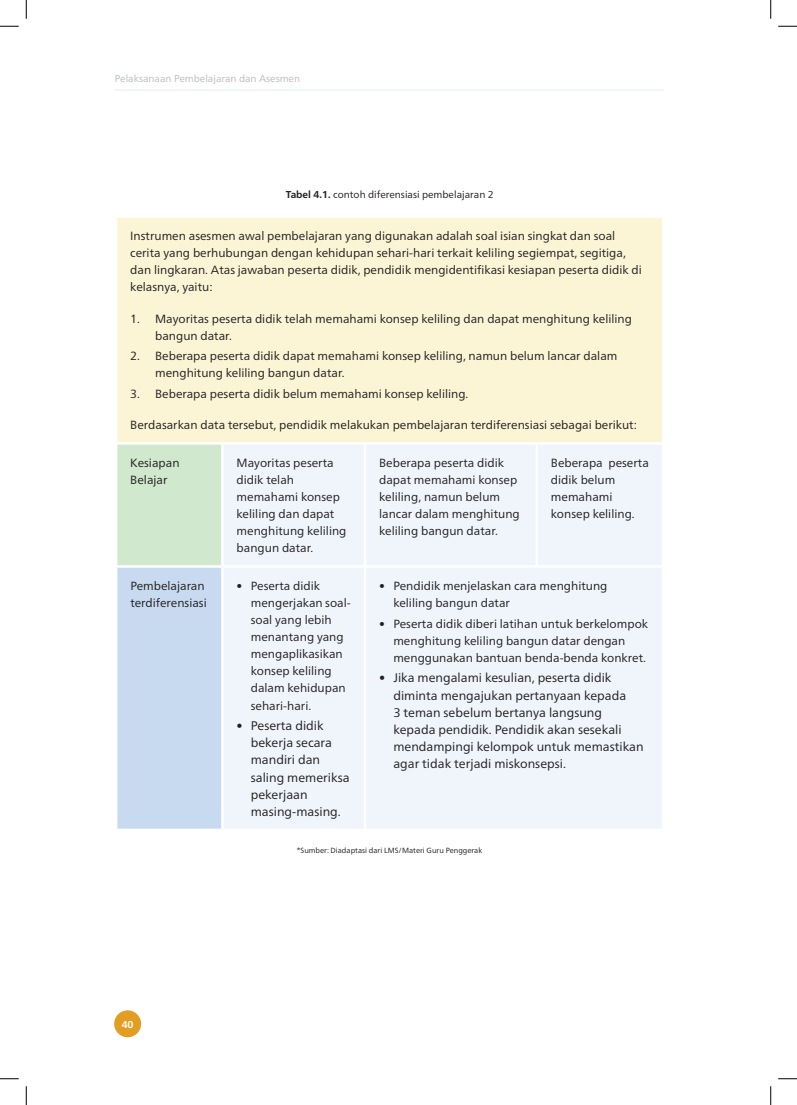
<style>
.page{position:relative;width:797px;height:1105px;background:#fff}
.page>*{position:absolute;margin:0;border:0;box-sizing:border-box;transform-origin:0 0}
.t1{font:12.5px/17.1px "Neue Frutiger World";color:#231f20}
.t2{font:11.88px/17.1px "Neue Frutiger World";color:#231f20}
.t3{font:10px "Neue Frutiger World";color:#231f20}
.t4{font:10px "Neue Frutiger World";color:#bcbdc0}
.t5{font:700 10px "Neue Frutiger World";color:#fff}
.t6{font:7.5px "Neue Frutiger World";color:#231f20}
.s1{font-weight:700}
</style>
<div class="page">
<hr style="left:115px;top:90px;width:549px;height:1px;background:#e3edf7">
<div style="left:114px;top:1010px;width:27px;height:27px;background:#e29e23;border-radius:50%"></div>
<div style="left:116px;top:217px;width:547px;height:226px;background:#fbf4d5"></div>
<div style="left:116px;top:443px;width:106px;height:123px;background:#d0e8ce"></div>
<div style="left:224px;top:445px;width:437px;height:384px;background:#eff5fb"></div>
<div style="left:116px;top:566px;width:106px;height:264px;background:#c8daf0"></div>
<hr style="left:115px;top:215px;width:107px;height:3px;background:#fff">
<hr style="left:115px;top:218px;width:2px;height:224px;background:#fff">
<hr style="left:222px;top:215px;width:143px;height:3px;background:#fff">
<hr style="left:365px;top:215px;width:171px;height:3px;background:#fff">
<hr style="left:536px;top:215px;width:128px;height:3px;background:#fff">
<hr style="left:661px;top:218px;width:3px;height:224px;background:#fff">
<hr style="left:115px;top:442px;width:107px;height:3px;background:#fff">
<hr style="left:115px;top:445px;width:2px;height:120px;background:#fff">
<hr style="left:222px;top:442px;width:143px;height:3px;background:#fff">
<hr style="left:221px;top:445px;width:3px;height:120px;background:#fff">
<hr style="left:365px;top:442px;width:171px;height:3px;background:#fff">
<hr style="left:364px;top:445px;width:2px;height:120px;background:#fff">
<hr style="left:536px;top:442px;width:128px;height:3px;background:#fff">
<hr style="left:535px;top:445px;width:3px;height:120px;background:#fff">
<hr style="left:115px;top:565px;width:107px;height:3px;background:#fff">
<hr style="left:115px;top:568px;width:2px;height:261px;background:#fff">
<hr style="left:222px;top:565px;width:143px;height:3px;background:#fff">
<hr style="left:221px;top:568px;width:3px;height:261px;background:#fff">
<hr style="left:365px;top:565px;width:171px;height:3px;background:#fff">
<hr style="left:364px;top:568px;width:2px;height:261px;background:#fff">
<hr style="left:536px;top:565px;width:128px;height:3px;background:#fff">
<hr style="left:115px;top:829px;width:107px;height:2px;background:#fff">
<svg style="left:0;top:25px;width:19px;height:2px"></svg>
<svg style="left:778px;top:25px;width:19px;height:2px"></svg>
<svg style="left:0;top:1078px;width:19px;height:1px"></svg>
<svg style="left:778px;top:1078px;width:19px;height:1px"></svg>
<svg style="left:25px;top:0;width:2px;height:19px"></svg>
<svg style="left:25px;top:1086px;width:2px;height:19px"></svg>
<svg style="left:770px;top:0;width:1px;height:19px"></svg>
<svg style="left:770px;top:1086px;width:1px;height:19px"></svg>
<p class="t4" style="left:115px;top:70px;width:187px">Pelaksanaan Pembelajaran dan Asesmen</p>
<p class="t3" style="left:286px;top:186px;width:209px"><span class="s1">Tabel 4.1.</span> contoh diferensiasi pembelajaran 2</p>
<p class="t2" style="left:130px;top:227px;width:513px">Instrumen asesmen awal pembelajaran yang digunakan adalah soal isian singkat dan soal cerita yang berhubungan dengan kehidupan sehari-hari terkait keliling segiempat, segitiga, dan lingkaran. Atas jawaban peserta didik, pendidik mengidentifikasi kesiapan peserta didik di kelasnya, yaitu:</p>
<p class="t2" style="left:155px;top:310px;width:478px;text-indent:-25px">1. Mayoritas peserta didik telah memahami konsep keliling dan dapat menghitung keliling bangun datar.</p>
<p class="t2" style="left:155px;top:348px;width:464px;text-indent:-25px">2. Beberapa peserta didik dapat memahami konsep keliling, namun belum lancar dalam menghitung keliling bangun datar.</p>
<p class="t2" style="left:130px;top:385px;width:339px">3. Beberapa peserta didik belum memahami konsep keliling.</p>
<p class="t2" style="left:130px;top:417px;width:508px">Berdasarkan data tersebut, pendidik melakukan pembelajaran terdiferensiasi sebagai berikut:</p>
<p class="t2" style="left:130px;top:454px;width:51px">Kesiapan<br>Belajar</p>
<p class="t2" style="left:236px;top:454px;width:111px">Mayoritas peserta didik telah memahami konsep keliling dan dapat menghitung keliling bangun datar.</p>
<p class="t2" style="left:379px;top:454px;width:142px">Beberapa peserta didik dapat memahami konsep keliling, namun belum lancar dalam menghitung keliling bangun datar.</p>
<p class="t2" style="left:551px;top:454px;width:99px">Beberapa peserta didik belum memahami konsep keliling.</p>
<p class="t2" style="left:130px;top:577px;width:78px">Pembelajaran terdiferensiasi</p>
<p class="t2" style="left:251px;top:577px;width:101px;text-indent:-14px">• Peserta didik mengerjakan soal&shy;soal yang lebih menantang yang mengaplikasikan konsep keliling dalam kehidupan sehari-hari.</p>
<p class="t1" style="left:251px;top:717px;width:100px;text-indent:-14px">• Peserta didik bekerja secara mandiri dan saling memeriksa pekerjaan masing-masing.</p>
<p class="t2" style="left:393px;top:577px;width:216px;text-indent:-14px">• Pendidik menjelaskan cara menghitung keliling bangun datar</p>
<p class="t2" style="left:393px;top:615px;width:256px;text-indent:-14px">• Peserta didik diberi latihan untuk berkelompok menghitung keliling bangun datar dengan menggunakan bantuan benda-benda konkret.</p>
<p class="t1" style="left:393px;top:670px;width:252px;text-indent:-14px">• Jika mengalami kesulian, peserta didik diminta mengajukan pertanyaan kepada<br>3 teman sebelum bertanya langsung kepada pendidik. Pendidik akan sesekali mendampingi kelompok untuk memastikan agar tidak terjadi miskonsepsi.</p>
<p class="t5" style="left:122px;top:1015px;width:13px">40</p>
<p class="t6" style="left:297px;top:844px;width:187px">*Sumber: Diadaptasi dari LMS/Materi Guru Penggerak</p>
</div>
